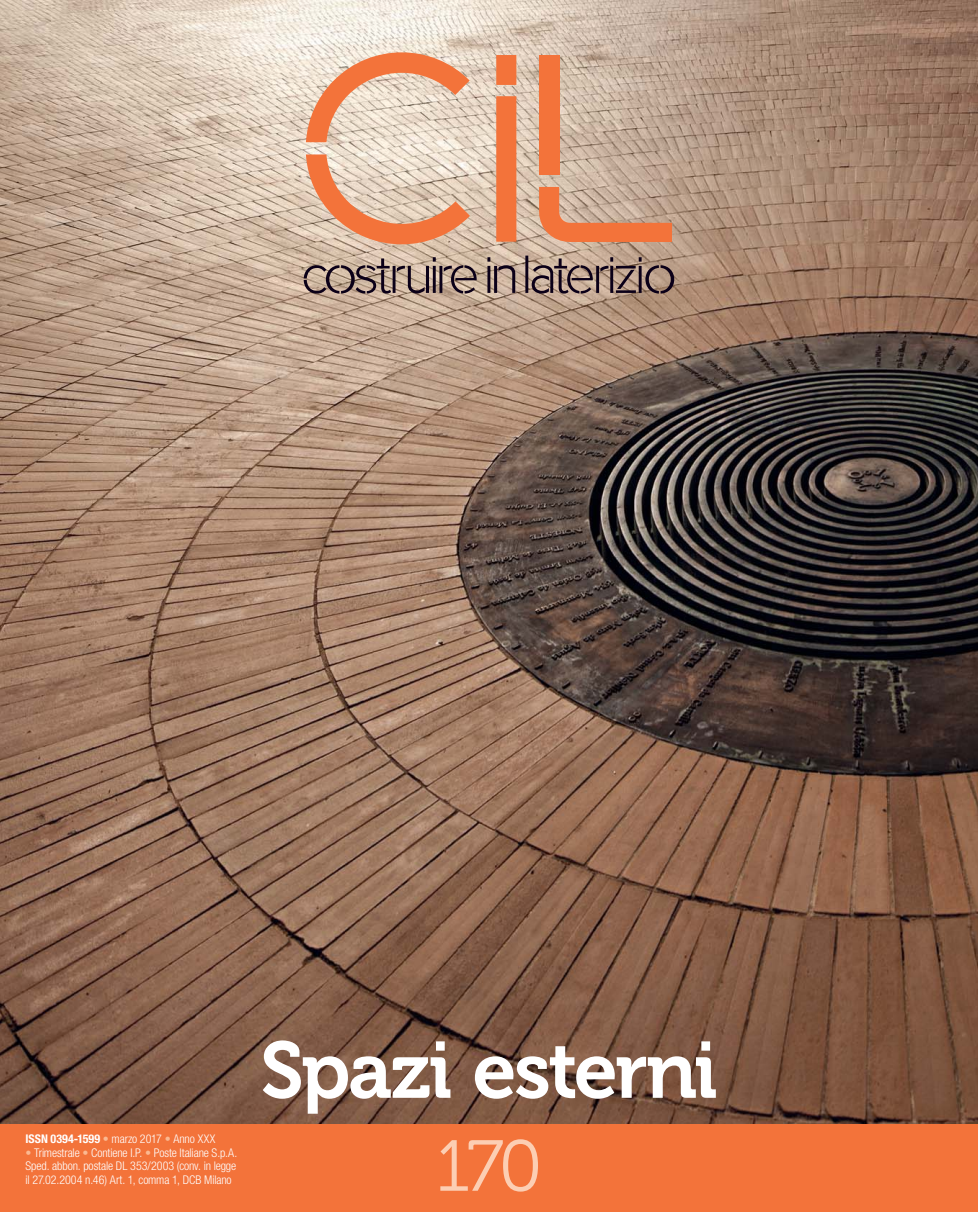
<style>
.page{position:relative;width:978px;height:1212px;background:#fff}
.page>*{position:absolute;margin:0;border:0;box-sizing:border-box;transform-origin:0 0}
.t1{font:79.5px "Museo 700";letter-spacing:-.035em;color:#fff}
.t2{font:72px "Museo 300";color:#fcceb3}
.t3{font:300 condensed 12px/13.5px "Helvetica Neue LT Std";letter-spacing:-.005em;color:#fff;text-align:justify}
.s1{font-weight:700}
.s2{color:#fbb992}
</style>
<div class="page">
<img style="left:0;top:0;width:978px;height:1124px">
<svg style="left:304px;top:43px;width:370px;height:251px;background:#d3ac94"></svg>
<div style="left:0;top:1124px;width:978px;height:88px;background:#f3733a"></div>
<p class="t3" style="left:26px;top:1133px;width:191px"><span class="s1">ISSN 0394-1599</span> <span class="s2">•</span> marzo 2017 <span class="s2">•</span> Anno XXX</p>
<p class="t3" style="left:26px;top:1147px;width:213px"><span class="s2">•</span> Trimestrale <span class="s2">•</span> Contiene I.P. <span class="s2">•</span> Poste Italiane S.p.A.<br>Sped. abbon. postale DL 353/2003 (conv. in legge il 27.02.2004 n.46) Art. 1, comma 1, DCB Milano</p>
<h1 class="t1" style="left:260px;top:1041px;width:459px">Spazi esterni</h1>
<h2 class="t2" style="left:436px;top:1139px;width:108px">170</h2>
</div>
